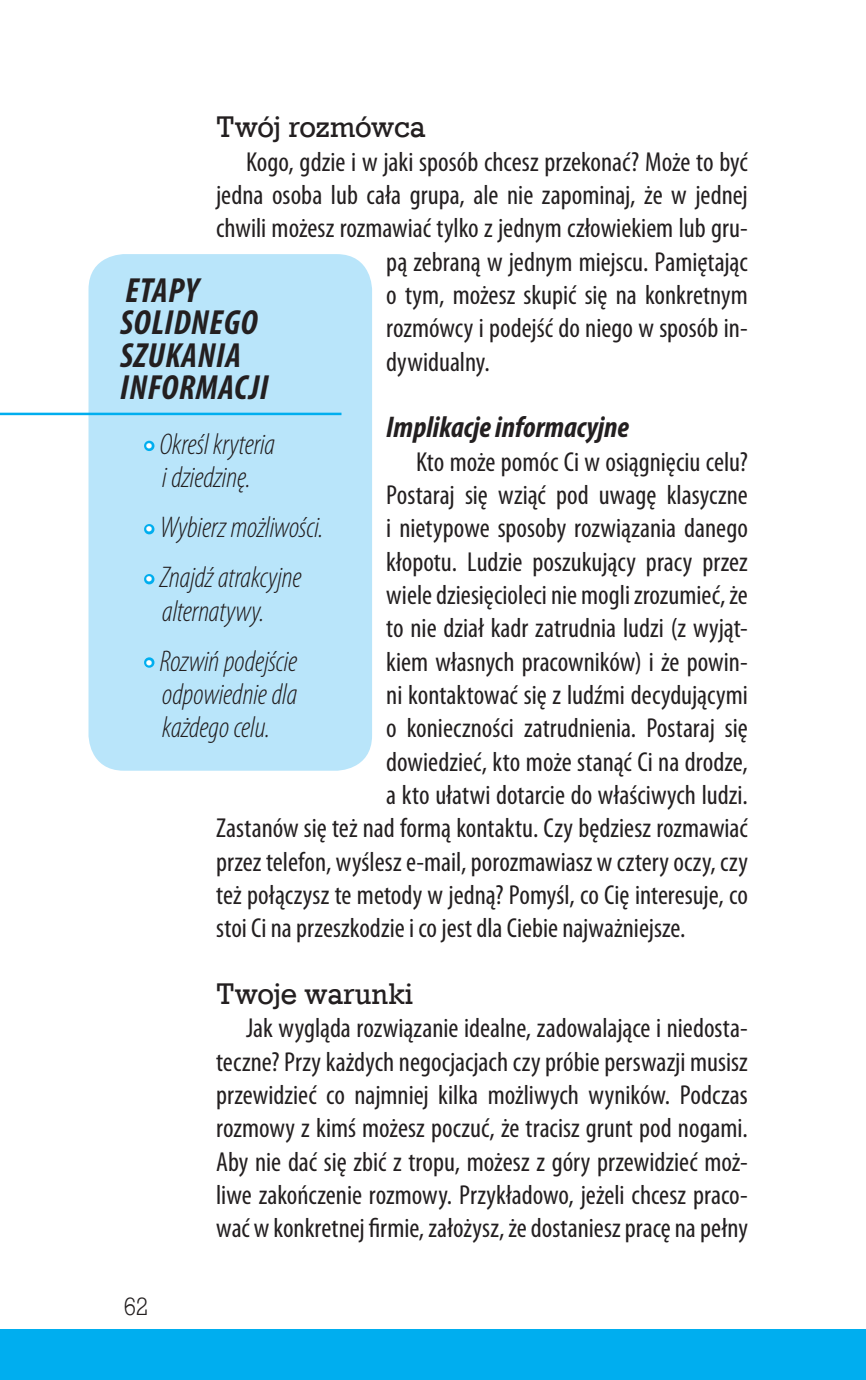
<style>
.page{position:relative;width:866px;height:1380px;background:#fff}
.page>*{position:absolute;margin:0;border:0;box-sizing:border-box;transform-origin:0 0}
.t1{font:italic 700 condensed 35px/32.5px "Myriad Pro";letter-spacing:.02em;color:#231f20}
.t2{font:italic 300 condensed 30px/33.2px "Myriad Pro";letter-spacing:-.005em;color:#231f20;text-align:center}
.t3{font:30px "Geo Slab 712 Md EU";letter-spacing:.005em;color:#231f20}
.t4{font:italic 700 condensed 30px "Myriad Pro";letter-spacing:-.025em;color:#231f20}
.t5{font:condensed 27.5px/33.2px "Myriad Pro";color:#231f20;text-align:justify}
.t6{font:25px "Geo Slab 712 Lt EU";color:#231f20}
.s1{color:#fff}
</style>
<div class="page">
<div style="left:0;top:1329px;width:866px;height:50px;background:#00aeef"></div>
<div style="left:88px;top:254px;width:284px;height:516px;background:#b9e5fa;border-radius:35px"></div>
<div style="left:144px;top:440px;width:10px;height:11px;border:5px solid #00aeef;border-radius:50%"></div>
<div style="left:144px;top:524px;width:10px;height:10px;border:5px solid #00aeef;border-radius:50%"></div>
<div style="left:144px;top:574px;width:10px;height:10px;border:5px solid #00aeef;border-radius:50%"></div>
<div style="left:144px;top:657px;width:10px;height:10px;border:5px solid #00aeef;border-radius:50%"></div>
<hr style="left:0;top:412px;width:341px;height:3px;background:#00aeef">
<p class="t3" style="left:216px;top:108px;width:211px">Twój rozmówca</p>
<p class="t5" style="left:246px;top:146px;width:503px">Kogo, gdzie i w jaki sposób chcesz przekonać? Może to być</p>
<p class="t5" style="left:216px;top:179px;width:533px">jedna osoba lub cała grupa, ale nie zapominaj, że w jednej</p>
<p class="t5" style="left:216px;top:212px;width:533px">chwili możesz rozmawiać tylko z jednym człowiekiem lub gru-</p>
<p class="t5" style="left:386px;top:245px;width:363px">pą zebraną w jednym miejscu. Pamiętając</p>
<p class="t5" style="left:386px;top:279px;width:363px">o tym, możesz skupić się na konkretnym</p>
<p class="t5" style="left:386px;top:312px;width:363px">rozmówcy i podejść do niego w sposób in-</p>
<p class="t5" style="left:386px;top:345px;width:105px">dywidualny.</p>
<p class="t4" style="left:386px;top:411px;width:244px">IMPLIKACJE INFORMACYJNE</p>
<p class="t5" style="left:416px;top:445px;width:333px">Kto może pomóc Ci w osiągnięciu celu?</p>
<p class="t5" style="left:386px;top:479px;width:363px">Postaraj się wziąć pod uwagę klasyczne</p>
<p class="t5" style="left:386px;top:512px;width:363px">i nietypowe sposoby rozwiązania danego</p>
<p class="t5" style="left:386px;top:545px;width:363px">kłopotu. Ludzie poszukujący pracy przez</p>
<p class="t5" style="left:386px;top:578px;width:363px">wieledziesięcioleci niemoglizrozumieć,że</p>
<p class="t5" style="left:386px;top:612px;width:363px">to nie dział kadr zatrudnia ludzi (z wyjąt-</p>
<p class="t5" style="left:386px;top:645px;width:363px">kiem własnych pracowników) i że powin-</p>
<p class="t5" style="left:386px;top:678px;width:363px">ni kontaktować się z ludźmi decydującymi</p>
<p class="t5" style="left:386px;top:712px;width:363px">o konieczności zatrudnienia. Postaraj się</p>
<p class="t5" style="left:386px;top:745px;width:363px">dowiedzieć, kto może stanąć Ci na drodze,</p>
<p class="t5" style="left:386px;top:778px;width:363px">a kto ułatwi dotarcie do właściwych ludzi.</p>
<p class="t5" style="left:216px;top:812px;width:533px">Zastanów się też nad formą kontaktu. Czy będziesz rozmawiać</p>
<p class="t5" style="left:216px;top:845px;width:533px">przez telefon, wyślesz e-mail, porozmawiasz w cztery oczy, czy</p>
<p class="t5" style="left:216px;top:878px;width:533px">też połączysz te metody w jedną? Pomyśl, co Cię interesuje, co</p>
<p class="t5" style="left:216px;top:912px;width:471px">stoi Ci na przeszkodzie i co jest dla Ciebie najważniejsze.</p>
<p class="t1" style="left:120px;top:274px;width:150px">ETAPY<br>SOLIDNEGO<br>SZUKANIA<br>INFORMACJI</p>
<p class="t2" style="left:146px;top:428px;width:131px"><span class="s1">•</span> Określ kryteria i dziedzinę.</p>
<p class="t2" style="left:146px;top:511px;width:179px"><span class="s1">•</span> Wybierz możliwości.</p>
<p class="t2" style="left:162px;top:561px;width:141px;text-align:left;text-indent:-17px"><span class="s1">•</span> Znajdź atrakcyjne alternatywy.</p>
<p class="t2" style="left:146px;top:644px;width:153px"><span class="s1">•</span> Rozwiń podejście odpowiednie dla każdego celu.</p>
<p class="t6" style="left:124px;top:1290px;width:26px">62</p>
<p class="t3" style="left:216px;top:974px;width:198px">Twoje warunki</p>
<p class="t5" style="left:216px;top:1011px;width:533px;text-indent:30px">Jak wygląda rozwiązanie idealne, zadowalające i niedosta&shy;teczne? Przy każdych negocjacjach czy próbie perswazji musisz przewidzieć co najmniej kilka możliwych wyników. Podczas rozmowy z kimś możesz poczuć, że tracisz grunt pod nogami.<br>Aby nie dać się zbić z tropu, możesz z góry przewidzieć moż&shy;liwe zakończenie rozmowy. Przykładowo, jeżeli chcesz praco&shy;wać w konkretnej firmie,założysz,żedostanieszpracę napełny</p>
</div>
